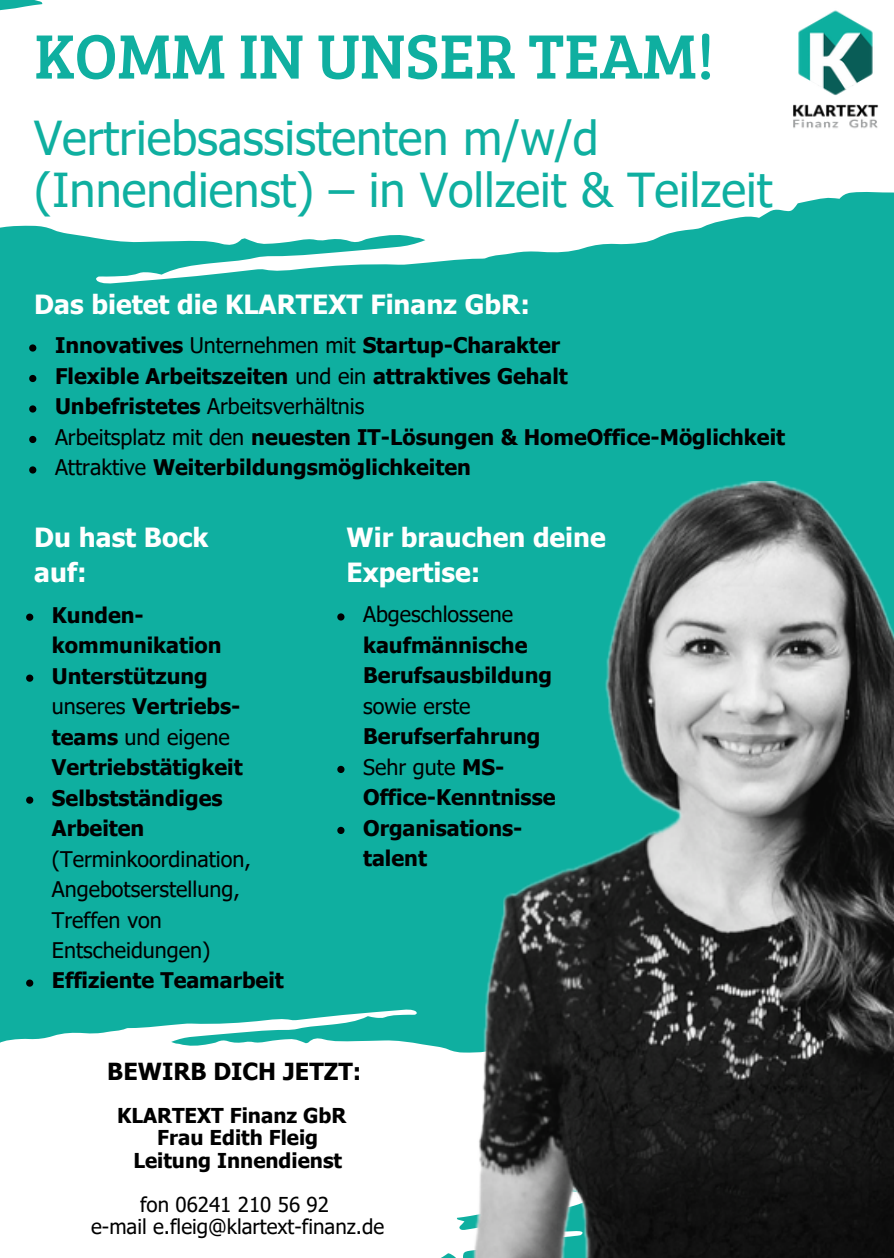
<style>
.page{position:relative;width:894px;height:1258px;background:#fff}
.page>*{position:absolute;margin:0;border:0;box-sizing:border-box;transform-origin:0 0}
.t1{font:64.8px "Bree Serif";color:#0fafa0}
.t2{font:46.8px/51.6px "Tahoma";color:#0fafa0}
.t3{font:700 26.4px/35.1px "Tahoma";color:#fff}
.t4{font:700 23.4px "Tahoma";color:#000}
.t5{font:700 21.6px/30.6px "Tahoma";color:#000}
.t6{font:21.6px/30.6px "Tahoma";color:#000}
.t7{font:700 20.4px/22.2px "Tahoma";color:#000;text-align:center}
.t8{font:20.4px "Tahoma";color:#000}
.s1{font-weight:400}
.s2{font-weight:700}
</style>
<div class="page">
<div style="left:0;top:0;width:893px;height:1258px;background:#0fafa0"></div>
<svg style="left:0;top:0;width:893px;height:284px;fill:#fff"></svg>
<img style="left:775px;top:0;width:117px;height:142px">
<svg style="left:0;top:1009px;width:471px;height:249px;background:#e5f6f5"></svg>
<img style="left:471px;top:481px;width:422px;height:777px">
<svg style="left:26px;top:613px;width:7px;height:8px"></svg>
<svg style="left:26px;top:674px;width:7px;height:8px"></svg>
<svg style="left:26px;top:796px;width:7px;height:8px"></svg>
<svg style="left:26px;top:979px;width:7px;height:7px"></svg>
<svg style="left:29px;top:344px;width:7px;height:8px"></svg>
<svg style="left:29px;top:375px;width:7px;height:7px"></svg>
<svg style="left:29px;top:405px;width:7px;height:7px"></svg>
<svg style="left:29px;top:436px;width:7px;height:7px"></svg>
<svg style="left:29px;top:466px;width:7px;height:7px"></svg>
<svg style="left:337px;top:613px;width:7px;height:7px"></svg>
<svg style="left:337px;top:766px;width:7px;height:7px"></svg>
<svg style="left:337px;top:827px;width:7px;height:7px"></svg>
<h5 class="t1" style="left:34px;top:9px;width:681px">KOMM IN UNSER TEAM!</h5>
<h1 class="t2" style="left:34px;top:111px;width:739px">Vertriebsassistenten m/w/d (Innendienst) – in Vollzeit &amp; Teilzeit</h1>
<h6 class="t3" style="left:34px;top:286px;width:497px">Das bietet die KLARTEXT Finanz GbR:</h6>
<h3 class="t5" style="left:55px;top:329px;width:506px">Innovatives <span class="s1">Unternehmen mit</span> Startup-Charakter</h3>
<h5 class="t5" style="left:55px;top:360px;width:514px">Flexible Arbeitszeiten <span class="s1">und ein</span> attraktives Gehalt</h5>
<h5 class="t6" style="left:55px;top:390px;width:311px"><span class="s2">Unbefristetes</span> Arbeitsverhältnis</h5>
<h5 class="t5" style="left:55px;top:421px;width:731px"><span class="s1">Arbeitsplatz mit den</span> neuesten IT-Lösungen &amp; HomeOffice-Möglichkeit</h5>
<h5 class="t5" style="left:55px;top:451px;width:417px"><span class="s1">Attraktive</span> Weiterbildungsmöglichkeiten</h5>
<h5 class="t3" style="left:34px;top:519px;width:175px">Du hast Bock auf:</h5>
<h2 class="t5" style="left:52px;top:599px;width:171px">Kunden&shy;kommunikation</h2>
<h3 class="t5" style="left:52px;top:660px;width:192px">Unterstützung <span class="s1">unseres</span> Vertriebs&shy;teams <span class="s1">und eigene<br></span>Vertriebstätigkeit</h3>
<h5 class="t6" style="left:52px;top:781px;width:200px"><span class="s2">Selbstständiges<br>Arbeiten </span>(Terminkoordination,<br>Angebotserstellung,<br>Treffen von<br>Entscheidungen)</h5>
<h5 class="t5" style="left:52px;top:964px;width:233px">Effiziente Teamarbeit</h5>
<h5 class="t3" style="left:346px;top:519px;width:261px">Wir brauchen deine<br>Expertise:</h5>
<h5 class="t5" style="left:363px;top:598px;width:190px"><span class="s1">Abgeschlossene </span>kaufmännische<br>Berufsausbildung <span class="s1">sowie erste<br></span>Berufserfahrung</h5>
<p class="t5" style="left:363px;top:751px;width:194px"><span class="s1">Sehr gute</span> MS-<br>Office-Kenntnisse</p>
<h4 class="t5" style="left:363px;top:812px;width:161px">Organisations&shy;talent</h4>
<h5 class="t4" style="left:107px;top:1057px;width:255px">BEWIRB DICH JETZT:</h5>
<h5 class="t7" style="left:117px;top:1104px;width:231px">KLARTEXT Finanz GbR<br>Frau Edith Fleig<br>Leitung Innendienst</h5>
<p class="t8" style="left:140px;top:1191px;width:190px">fon 06241 210 56 92</p>
<h3 class="t8" style="left:91px;top:1214px;width:294px">e-mail e.fleig@klartext-finanz.de</h3>
</div>
